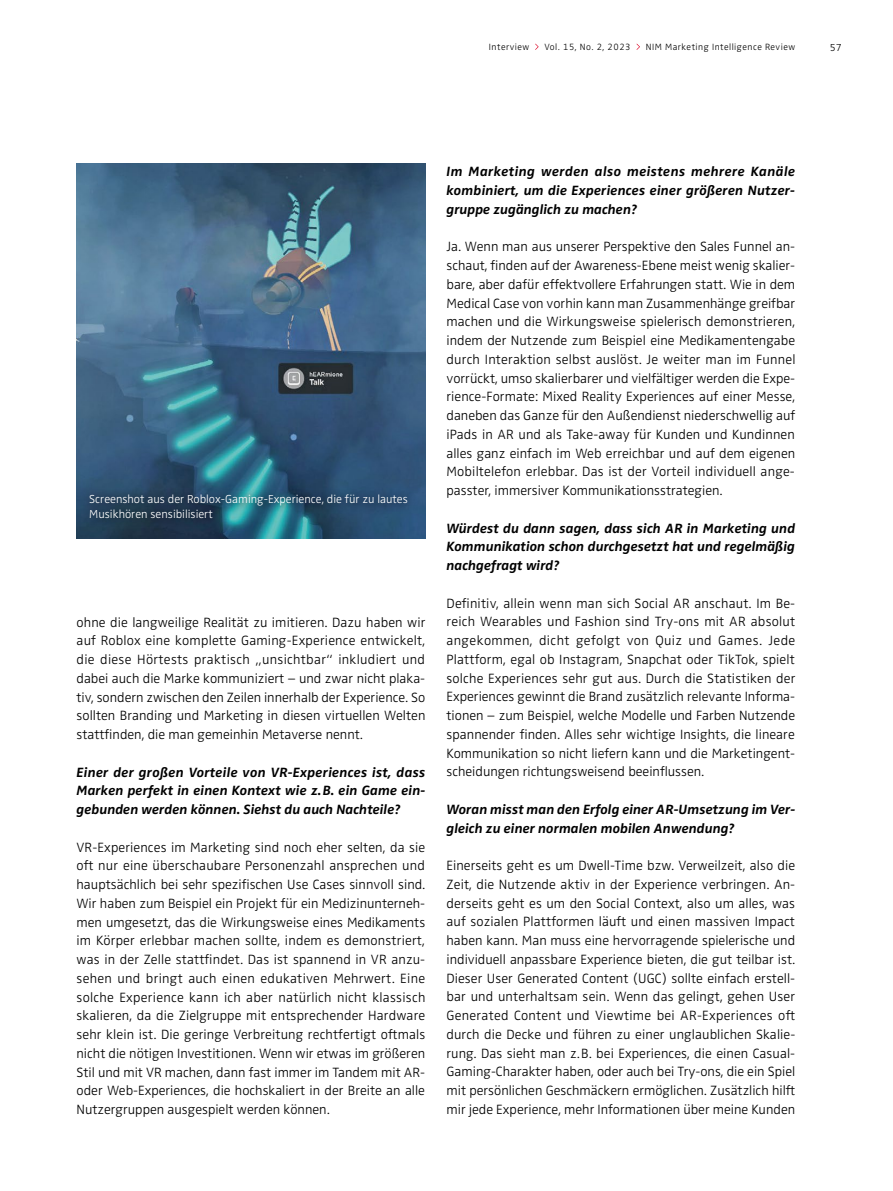
<style>
.page{position:relative;width:893px;height:1191px;background:#fff}
.page>*{position:absolute;margin:0;border:0;box-sizing:border-box;transform-origin:0 0}
.t1{font:300 13.8px/18.8px "Zwo OT";color:#000;text-align:justify}
.t2{font:italic 700 13.8px/18.8px "Zwo OT";color:#000;text-align:justify}
.t3{font:300 12px/15px "Zwo OT";color:#fff}
.t4{font:300 10.5px "Zwo OT";color:#000}
.t5{font:300 9.3px "Zwo OT";letter-spacing:.05em;color:#000}
</style>
<div class="page">
<img style="left:77px;top:164px;width:348px;height:374px">
<div style="left:82px;top:487px;width:335px;height:41px;background:#000;opacity:.8"></div>
<svg style="left:535px;top:44px;width:4px;height:6px"></svg>
<p class="t5" style="left:489px;top:41px;width:42px">Interview</p>
<p class="t5" style="left:544px;top:41px;width:88px">Vol. 15, No. 2, 2023</p>
<p class="t5" style="left:646px;top:41px;width:151px">NIM Marketing Intelligence Review</p>
<p class="t4" style="left:830px;top:41px;width:14px">57</p>
<p class="t3" style="left:89px;top:492px;width:320px">Screenshot aus der Roblox-Gaming-Experience, die für zu lautes<br>Musikhören sensibilisiert</p>
<p class="t1" style="left:77px;top:613px;width:350px">ohne die langweilige Realität zu imitieren. Dazu haben wir auf Roblox eine komplette Gaming-Experience entwickelt, die diese Hörtests praktisch „unsichtbar“ inkludiert und dabei auch die Marke kommuniziert – und zwar nicht plaka&shy;tiv, sondern zwischen den Zeilen innerhalb der Experience. So sollten Branding und Marketing in diesen virtuellen Welten stattfinden, die man gemeinhin Metaverse nennt.</p>
<p class="t2" style="left:77px;top:763px;width:350px">Einer der großen Vorteile von VR-Experiences ist, dass Marken perfekt in einen Kontext wie z. B. ein Game ein&shy;gebunden werden können. Siehst du auch Nachteile?</p>
<p class="t1" style="left:77px;top:838px;width:350px;text-align:left">VR-Experiences im Marketing sind noch eher selten, da sie oft nur eine überschaubare Personenzahl ansprechen und hauptsächlich bei sehr spezifischen Use Cases sinnvoll sind.<br>Wir haben zum Beispiel ein Projekt für ein Medizinunterneh&shy;men umgesetzt, das die Wirkungsweise eines Medikaments im Körper erlebbar machen sollte, indem es demonstriert, was in der Zelle stattfindet. Das ist spannend in VR anzu&shy;sehen und bringt auch einen edukativen Mehrwert. Eine solche Experience kann ich aber natürlich nicht klassisch skalieren, da die Zielgruppe mit entsprechender Hardware sehr klein ist. Die geringe Verbreitung rechtfertigt oftmals nicht die nötigen Investitionen. Wenn wir etwas im größeren Stil und mit VR machen, dann fast immer im Tandem mit AR&shy;oder Web-Experiences, die hochskaliert in der Breite an alle Nutzergruppen ausgespielt werden können.</p>
<p class="t2" style="left:446px;top:162px;width:350px">Im Marketing werden also meistens mehrere Kanäle kombiniert, um die Experiences einer größeren Nutzer&shy;gruppe zugänglich zu machen?</p>
<p class="t1" style="left:446px;top:238px;width:350px">Ja. Wenn man aus unserer Perspektive den Sales Funnel an&shy;schaut, finden auf der Awareness-Ebene meist wenig skalier&shy;bare, aber dafür effektvollere Erfahrungen statt. Wie in dem Medical Case von vorhin kann man Zusammenhänge greifbar machen und die Wirkungsweise spielerisch demonstrieren, indem der Nutzende zum Beispiel eine Medikamentengabe durch Interaktion selbst auslöst. Je weiter man im Funnel vorrückt, umso skalierbarer und vielfältiger werden die Expe&shy;rience-Formate: Mixed Reality Experiences auf einer Messe, daneben das Ganze für den Außendienst niederschwellig auf iPads in AR und als Take-away für Kunden und Kundinnen alles ganz einfach im Web erreichbar und auf dem eigenen Mobiltelefon erlebbar. Das ist der Vorteil individuell ange&shy;passter, immersiver Kommunikationsstrategien.</p>
<p class="t2" style="left:446px;top:519px;width:350px">Würdest du dann sagen, dass sich AR in Marketing und Kommunikation schon durchgesetzt hat und regelmäßig nachgefragt wird?</p>
<p class="t1" style="left:446px;top:594px;width:350px">Definitiv, allein wenn man sich Social AR anschaut. Im Be&shy;reich Wearables und Fashion sind Try-ons mit AR absolut angekommen, dicht gefolgt von Quiz und Games. Jede Plattform, egal ob Instagram, Snapchat oder TikTok, spielt solche Experiences sehr gut aus. Durch die Statistiken der Experiences gewinnt die Brand zusätzlich relevante Informa&shy;tionen – zum Beispiel, welche Modelle und Farben Nutzende spannender finden. Alles sehr wichtige Insights, die lineare Kommunikation so nicht liefern kann und die Marketingent&shy;scheidungen richtungsweisend beeinflussen.</p>
<p class="t2" style="left:446px;top:800px;width:350px">Woran misst man den Erfolg einer AR-Umsetzung im Ver&shy;gleich zu einer normalen mobilen Anwendung?</p>
<p class="t1" style="left:446px;top:856px;width:350px">Einerseits geht es um Dwell-Time bzw. Verweilzeit, also die Zeit, die Nutzende aktiv in der Experience verbringen. An&shy;derseits geht es um den Social Context, also um alles, was auf sozialen Plattformen läuft und einen massiven Impact haben kann. Man muss eine hervorragende spielerische und individuell anpassbare Experience bieten, die gut teilbar ist.<br>Dieser User Generated Content (UGC) sollte einfach erstell&shy;bar und unterhaltsam sein. Wenn das gelingt, gehen User Generated Content und Viewtime bei AR-Experiences oft durch die Decke und führen zu einer unglaublichen Skalie&shy;rung. Das sieht man z. B. bei Experiences, die einen Casual-Gaming-Charakter haben, oder auch bei Try-ons, die ein Spiel mit persönlichen Geschmäckern ermöglichen. Zusätzlich hilft mir jede Experience, mehr Informationen über meine Kunden</p>
</div>
